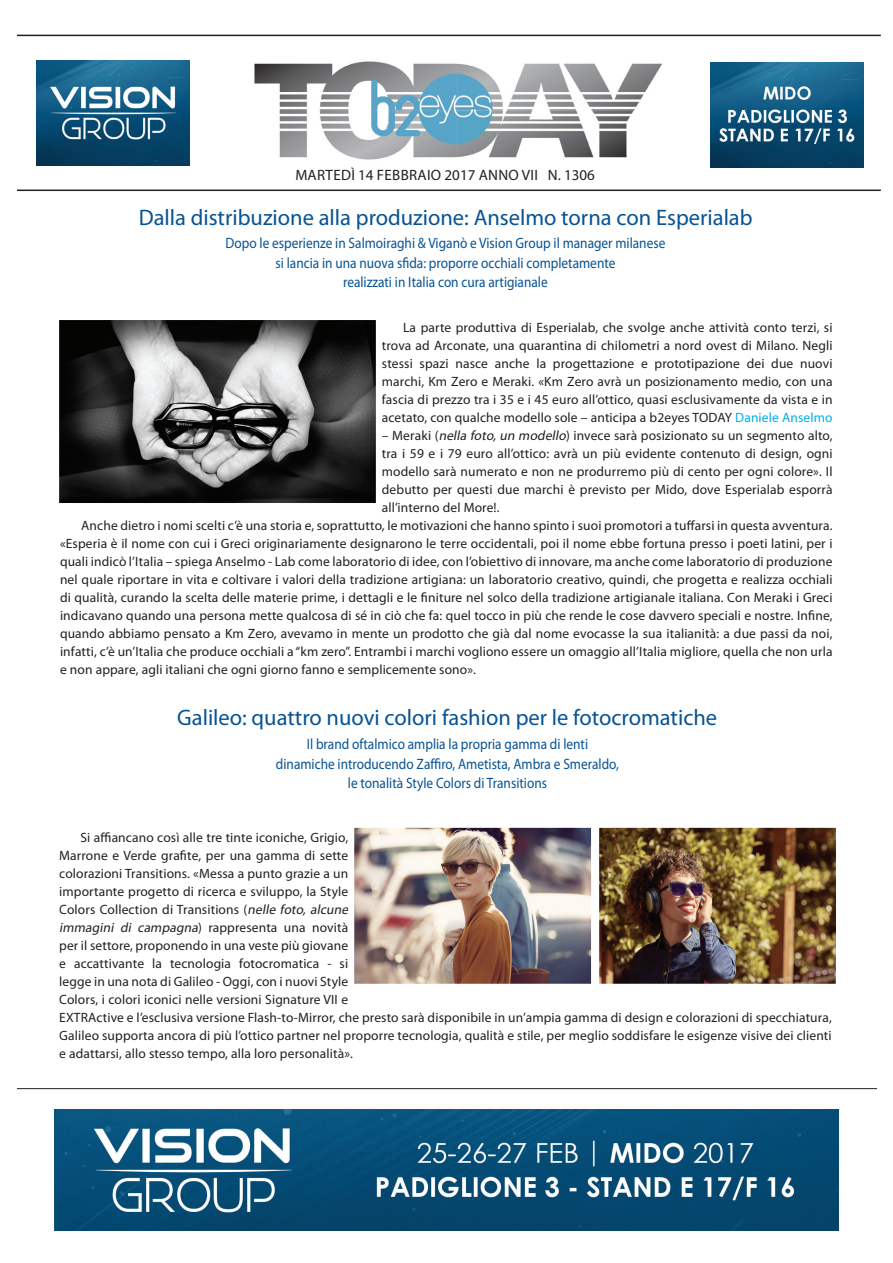
<style>
.page{position:relative;width:893px;height:1263px;background:#fff}
.page>*{position:absolute;margin:0;border:0;box-sizing:border-box;transform-origin:0 0}
.t1{font:22.5px "Myriad Pro";color:#075394}
.t2{font:15px/19.5px "Myriad Pro";color:#075394;text-align:center;scale:.89 1}
.t3{font:15px "Myriad Pro";letter-spacing:.02em;color:#231f20}
.t4{font:13.5px/18px "Myriad Pro";letter-spacing:.01em;color:#231f20;text-align:justify}
.t5{font:13.5px "Myriad Pro";letter-spacing:.01em;color:#00aeef}
.s1{color:#231f20}
.s2{font-style:italic}
</style>
<div class="page">
<img style="left:254px;top:61px;width:408px;height:99px">
<hr style="left:17px;top:1088px;width:860px;height:1px;background:#231f20">
<img style="left:710px;top:62px;width:153px;height:105px">
<img style="left:36px;top:61px;width:153px;height:105px">
<hr style="left:17px;top:190px;width:864px;height:1px;background:#231f20">
<hr style="left:17px;top:35px;width:864px;height:1px;background:#231f20">
<img style="left:55px;top:1110px;width:783px;height:120px">
<img style="left:60px;top:321px;width:315px;height:181px">
<div style="left:53px;top:314px;width:329px;height:195px;border:6px solid #fff"></div>
<img style="left:600px;top:829px;width:235px;height:154px">
<div style="left:593px;top:822px;width:249px;height:168px;border:6px solid #fff"></div>
<img style="left:355px;top:829px;width:235px;height:154px">
<div style="left:348px;top:822px;width:249px;height:168px;border:6px solid #fff"></div>
<p class="t3" style="left:295px;top:166px;width:301px">martedì 14 febbraio 2017 ANNO VII N. 1306</p>
<h1 class="t1" style="left:139px;top:203px;width:615px">Dalla distribuzione alla produzione: Anselmo torna con Esperialab</h1>
<p class="t2" style="left:225px;top:233px;width:496px">Dopo le esperienze in Salmoiraghi &amp; Viganò e Vision Group il manager milanese si lancia in una nuova sfida: proporre occhiali completamente<br>realizzati in Italia con cura artigianale</p>
<p class="t4" style="left:382px;top:318px;width:452px;text-indent:21px">La parte produttiva di Esperialab, che svolge anche attività conto terzi, si trova ad Arconate, una quarantina di chilometri a nord ovest di Milano. Negli stessi spazi nasce anche la progettazione e prototipazione dei due nuovi marchi, Km Zero e Meraki. «Km Zero avrà un posizionamento medio, con una fascia di prezzo tra i 35 e i 45 euro all’ottico, quasi esclusivamente da vista e in acetato, con qualche modello sole – anticipa a b2eyes TODA</p>
<p class="t5" style="left:725px;top:409px;width:109px"><span class="s1">Y</span> Daniele Anselmo</p>
<p class="t4" style="left:382px;top:426px;width:452px">– Meraki (<span class="s2">nella foto,un modello</span>) invece sarà posizionato su un segmento alto,</p>
<p class="t4" style="left:382px;top:444px;width:452px">tra i 59 e i 79 euro all’ottico: avrà un più evidente contenuto di design, ogni</p>
<p class="t4" style="left:382px;top:462px;width:452px">modello sarà numerato e non ne produrremo più di cento per ogni colore». I l</p>
<p class="t4" style="left:382px;top:480px;width:452px">debutto per questi due marchi è previsto per Mido, dove Esperialab esporrà</p>
<p class="t4" style="left:382px;top:498px;width:119px">all’interno del More!.</p>
<p class="t4" style="left:81px;top:516px;width:753px">Anche dietro i nomi scelti c’è una storia e, soprattutto, le motivazioni che hanno spinto i suoi promotori a tuffarsi in questa avventura.</p>
<p class="t4" style="left:60px;top:534px;width:774px">«Esperia è il nome con cui i Greci originariamente designarono le terre occidentali, poi il nome ebbe fortuna presso i poeti latini, per i</p>
<p class="t4" style="left:60px;top:552px;width:774px">quali indicò l’Italia – spiega Anselmo - Lab come laboratorio di idee, con l’obiettivo di innovare, ma anche come laboratorio di produzione</p>
<p class="t4" style="left:60px;top:570px;width:774px">nel quale riportare in vita e coltivare i valori della tradizione artigiana: un laboratorio creativo, quindi, che progetta e realizza occhiali</p>
<p class="t4" style="left:60px;top:588px;width:774px">di qualità, curando la scelta delle materie prime, i dettagli e le finiture nel solco della tradizione artigianale italiana. Con Meraki i Greci</p>
<p class="t4" style="left:60px;top:606px;width:774px">indicavano quando una persona mette qualcosa di sé in ciò che fa: quel tocco in più che rende le cose davvero speciali e nostre. I nfine,</p>
<p class="t4" style="left:60px;top:624px;width:774px">quando abbiamo pensato a Km Zero, avevamo in mente un prodotto che già dal nome evocasse la sua italianità: a due passi da noi,</p>
<p class="t4" style="left:60px;top:642px;width:774px">infatti, c’è un’Italia che produce occhiali a “km zero”. Entrambi i marchi vogliono essere un omaggio all’Italia migliore, quella che non urla</p>
<p class="t4" style="left:60px;top:660px;width:418px">e non appare, agli italiani che ogni giorno fanno e semplicemente sono».</p>
<h1 class="t1" style="left:177px;top:704px;width:542px">Galileo: quattro nuovi colori fashion per le fotocromatiche</h1>
<p class="t2" style="left:276px;top:734px;width:387px">I l brand oftalmico amplia la propria gamma di lenti dinamiche introducendo Zaffiro, Ametista, Ambra e Smeraldo, le tonalità Style Colors di Transitions</p>
<p class="t4" style="left:59px;top:829px;width:774px;text-align:left;text-indent:21px">Si affiancano così alle tre tinte iconiche, Grigio,<br>Marrone e Verde grafite, per una gamma di sette<br>colorazioni Transitions. «Messa a punto grazie a un<br>importante progetto di ricerca e sviluppo, la Style<br>Colors Collection di Transitions (<span class="s2">nelle foto, alcune<br>immagini di campagna</span>) rappresenta una novità<br>per il settore, proponendo in una veste più giovane<br>e accattivante la tecnologia fotocromatica - si<br>legge in una nota di Galileo - Oggi, con i nuovi Style<br>Colors, i colori iconici nelle versioni Signature VII e<br>EXTRActive e l’esclusiva versione Flash-to-Mirror, che presto sarà disponibile in un’ampia gamma di design e colorazioni di specchiatura, Galileo supporta ancora di più l’ottico partner nel proporre tecnologia, qualità e stile, per meglio soddisfare le esigenze visive dei clienti e adattarsi, allo stesso tempo, alla loro personalità».</p>
</div>
